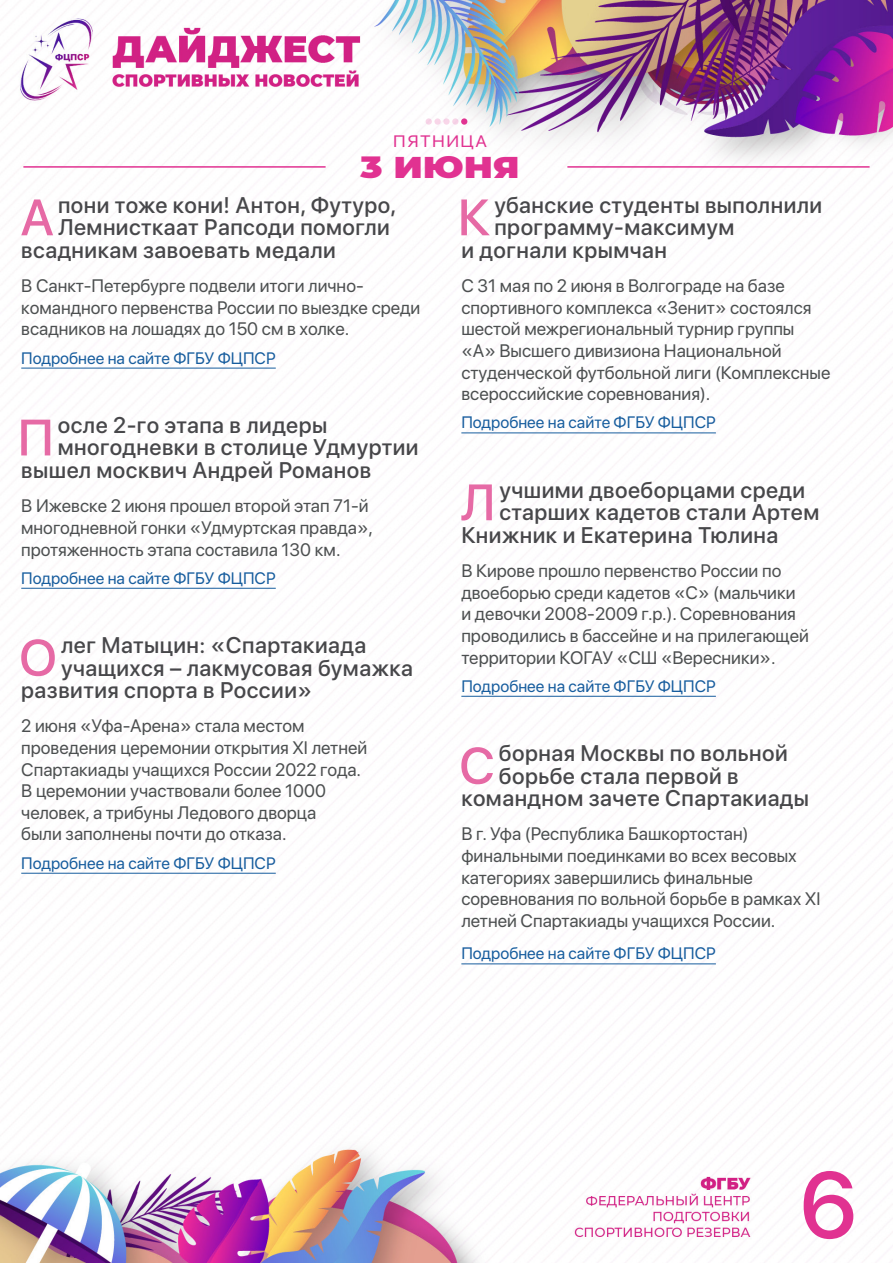
<style>
.page{position:relative;width:893px;height:1263px;background:#fff}
.page>*{position:absolute;margin:0;border:0;box-sizing:border-box;transform-origin:0 0}
.t1{font:500 93px "SF Pro Display";color:#cf2691}
.t2{font:500 93px "SF Pro Display";color:#e13291}
.Заголовок{font:500 50.85px "SF Pro Display";color:#e66aa5}
.t3{font:900 30px "Montserrat";color:#e13291;scale:1.2 1}
.Заголовок-2{font:500 22.5px "SF Pro Display";letter-spacing:.02em;color:#47474a}
.Текст{font:18px/21.6px "SF Pro Display";color:#4c4f50}
.Гиперссылка{font:16.5px "SF Pro Display";color:#175d9e}
.Текст-2{font:16.5px "SF Pro Display";color:#175d9e}
.t4{font:16.5px "SF Pro Display";letter-spacing:.08em;color:#e13291;scale:1.09 1}
</style>
<div class="page">
<img style="left:0;top:0;width:893px;height:1263px">
<hr style="left:23px;top:166px;width:303px;height:2px;background:#e13291">
<hr style="left:567px;top:166px;width:303px;height:2px;background:#e13291">
<div style="left:426px;top:118px;width:6px;height:7px;background:#f6d2e7;border-radius:50%"></div>
<div style="left:434px;top:118px;width:7px;height:7px;background:#f8d6e9;border-radius:50%"></div>
<div style="left:443px;top:118px;width:7px;height:7px;background:#f8d6e9;border-radius:50%"></div>
<div style="left:452px;top:118px;width:6px;height:7px;background:#f5d3e7;border-radius:50%"></div>
<div style="left:461px;top:118px;width:6px;height:7px;background:#e13291;border-radius:50%"></div>
<hr style="left:21px;top:368px;width:255px;height:1px;background:#175d9e">
<hr style="left:21px;top:588px;width:255px;height:1px;background:#175d9e">
<hr style="left:21px;top:873px;width:255px;height:1px;background:#175d9e">
<hr style="left:461px;top:432px;width:255px;height:1px;background:#175d9e">
<hr style="left:461px;top:696px;width:255px;height:1px;background:#175d9e">
<hr style="left:461px;top:963px;width:255px;height:1px;background:#175d9e">
<p class="t4" style="left:395px;top:129px;width:85px">ВТОРНИК</p>
<p class="t4" style="left:393px;top:129px;width:87px">ПЯТНИЦА</p>
<h3 class="t3" style="left:361px;top:145px;width:134px">3 ИЮНЯ</h3>
<h3 class="t3" style="left:370px;top:145px;width:118px">31 МАЯ</h3>
<p class="Заголовок" style="left:20px;top:181px;width:35px">А</p>
<p class="Заголовок-2" style="left:58px;top:189px;width:340px">пони тоже кони! Антон, Футуро,</p>
<p class="Заголовок-2" style="left:58px;top:211px;width:333px">Лемнисткаат Рапсоди помогли</p>
<p class="Заголовок-2" style="left:21px;top:234px;width:316px">всадникам завоевать медали</p>
<p class="Текст" style="left:21px;top:274px;width:401px">В Санкт-Петербурге подвели итоги лично&shy;командного первенства России по выездке среди всадников на лошадях до 150 см в холке.</p>
<p class="Гиперссылка" style="left:21px;top:346px;width:256px">Подробнее на сайте ФГБУ ФЦПСР</p>
<p class="Заголовок" style="left:18px;top:401px;width:38px">П</p>
<p class="Заголовок-2" style="left:58px;top:409px;width:271px">осле 2-го этапа в лидеры</p>
<p class="Заголовок-2" style="left:58px;top:431px;width:362px">многодневки в столице Удмуртии</p>
<p class="Заголовок-2" style="left:21px;top:454px;width:352px">вышел москвич Андрей Романов</p>
<p class="Текст" style="left:21px;top:494px;width:353px">В Ижевске 2 июня прошел второй этап 71-й многодневной гонки «Удмуртская правда», протяженность этапа составила 130 км.</p>
<p class="Гиперссылка" style="left:21px;top:566px;width:256px">Подробнее на сайте ФГБУ ФЦПСР</p>
<p class="Заголовок" style="left:19px;top:621px;width:40px">О</p>
<p class="Заголовок-2" style="left:61px;top:629px;width:307px">лег Матыцин: «Спартакиада</p>
<p class="Заголовок-2" style="left:61px;top:651px;width:353px">учащихся – лакмусовая бумажка</p>
<p class="Заголовок-2" style="left:21px;top:674px;width:292px">развития спорта в России»</p>
<p class="Текст" style="left:21px;top:714px;width:347px">2 июня «Уфа-Арена» стала местом проведения церемонии открытия XI летней Спартакиады учащихся России 2022 года.<br>В церемонии участвовали более 1000 человек, а трибуны Ледового дворца<br>были заполнены почти до отказа.</p>
<p class="Гиперссылка" style="left:21px;top:851px;width:256px">Подробнее на сайте ФГБУ ФЦПСР</p>
<p class="Заголовок" style="left:458px;top:181px;width:34px">К</p>
<p class="Заголовок-2" style="left:494px;top:189px;width:329px">убанские студенты выполнили</p>
<p class="Заголовок-2" style="left:494px;top:211px;width:241px">программу-максимум</p>
<p class="Заголовок-2" style="left:461px;top:234px;width:207px">и догнали крымчан</p>
<p class="Текст" style="left:461px;top:274px;width:371px">С 31 мая по 2 июня в Волгограде на базе спортивного комплекса «Зенит» состоялся шестой межрегиональный турнир группы «А» Высшего дивизиона Национальной студенческой футбольной лиги (Комплексные всероссийские соревнования).</p>
<p class="Гиперссылка" style="left:461px;top:411px;width:256px">Подробнее на сайте ФГБУ ФЦПСР</p>
<p class="Заголовок" style="left:460px;top:466px;width:37px">Л</p>
<p class="Заголовок-2" style="left:499px;top:474px;width:307px">учшими двоеборцами среди</p>
<p class="Заголовок-2" style="left:499px;top:496px;width:321px">старших кадетов стали Артем</p>
<p class="Заголовок-2" style="left:461px;top:519px;width:319px">Книжник и Екатерина Тюлина</p>
<p class="Текст" style="left:461px;top:559px;width:349px">В Кирове прошло первенство России по двоеборью среди кадетов «С» (мальчики и девочки 2008-2009 г.р.). Соревнования проводились в бассейне и на прилегающей территории КОГАУ «СШ «Вересники».</p>
<p class="Гиперссылка" style="left:461px;top:674px;width:256px">Подробнее на сайте ФГБУ ФЦПСР</p>
<p class="Заголовок" style="left:459px;top:729px;width:37px">С</p>
<p class="Заголовок-2" style="left:499px;top:737px;width:290px">борная Москвы по вольной</p>
<p class="Заголовок-2" style="left:499px;top:759px;width:241px">борьбе стала первой в</p>
<p class="Заголовок-2" style="left:461px;top:782px;width:349px">командном зачете Спартакиады</p>
<p class="Текст" style="left:461px;top:822px;width:361px">В г. Уфа (Республика Башкортостан) финальными поединками во всех весовых категориях завершились финальные соревнования по вольной борьбе в рамках ХI летней Спартакиады учащихся России.</p>
<p class="Текст-2" style="left:461px;top:942px;width:256px">Подробнее на сайте ФГБУ ФЦПСР</p>
<h1 class="t2" style="left:800px;top:1138px;width:59px">6</h1>
<h1 class="t1" style="left:814px;top:1141px;width:59px">6</h1>
</div>
